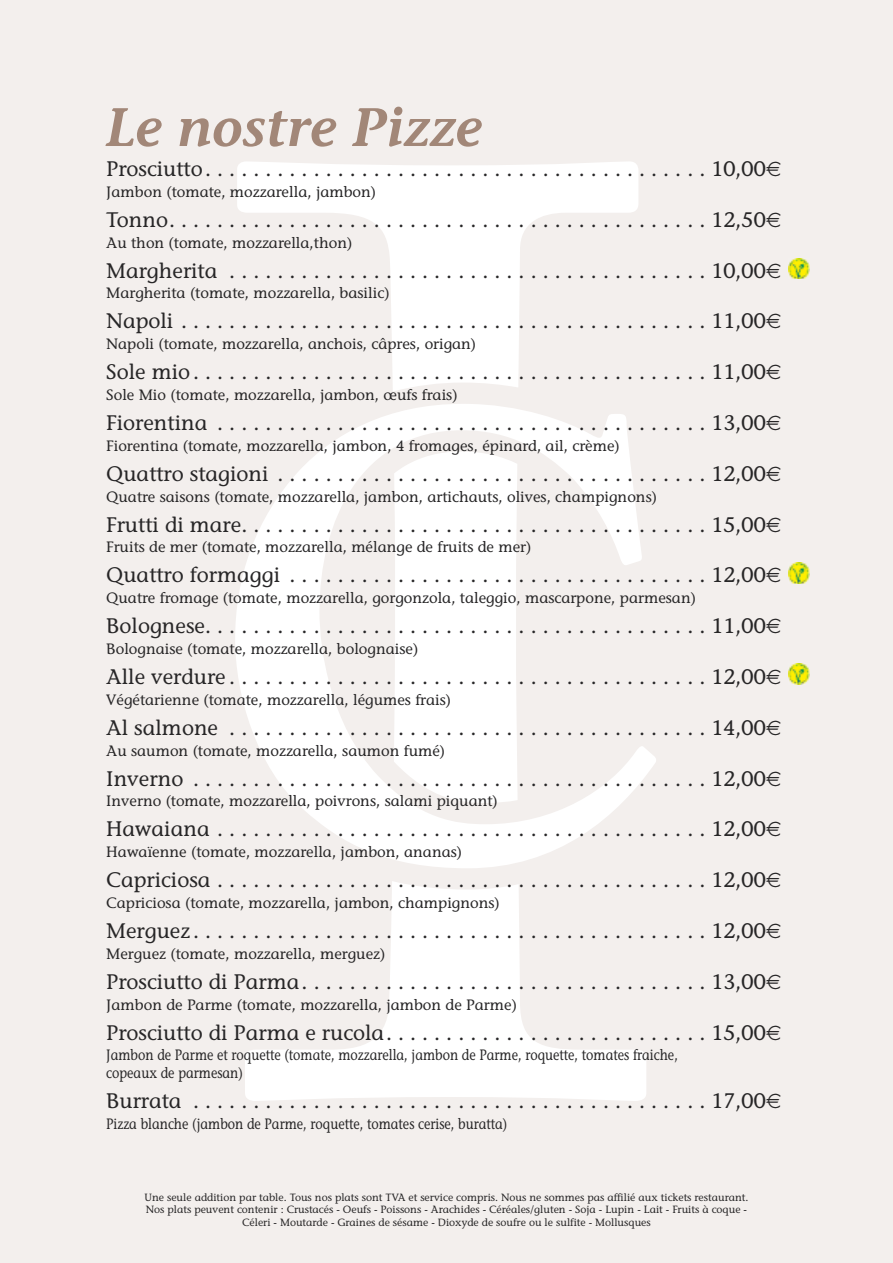
<style>
.page{position:relative;width:893px;height:1263px;background:#f3efed}
.page>*{position:absolute;margin:0;border:0;box-sizing:border-box;transform-origin:0 0}
.t1{font:italic 600 54px "Stone Informal";color:#a28778}
.t2{font:21px "Stone Informal";color:#272627}
.t3{font:15px "Stone Informal";color:#272627}
.t4{font:15px/18px "Stone Informal";color:#272627;scale:.85 1}
.t5{font:10.5px/12.6px "Stone Informal";color:#272627;text-align:center}
</style>
<div class="page">
<svg style="left:237px;top:162px;width:401px;height:229px"></svg>
<svg style="left:245px;top:881px;width:401px;height:220px"></svg>
<svg style="left:235px;top:404px;width:421px;height:464px;fill:#fdfcfc"></svg>
<img style="left:788px;top:258px;width:21px;height:21px">
<img style="left:788px;top:563px;width:21px;height:21px">
<img style="left:788px;top:663px;width:21px;height:21px">
<h1 class="t1" style="left:106px;top:106px;width:378px">Le nostre Pizze</h1>
<p class="t2" style="left:106px;top:156px;width:661px">Prosciutto. . . . . . . . . . . . . . . . . . . . . . . . . . . . . . . . . . . . . . . . . . 10,00</p>
<p class="t3" style="left:106px;top:183px;width:271px">Jambon (tomate, mozzarella, jambon)</p>
<p class="t2" style="left:106px;top:207px;width:661px">Tonno. . . . . . . . . . . . . . . . . . . . . . . . . . . . . . . . . . . . . . . . . . . . . 12,50</p>
<p class="t3" style="left:106px;top:234px;width:248px">Au thon (tomate, mozzarella,thon)</p>
<p class="t2" style="left:106px;top:258px;width:661px">Margherita . . . . . . . . . . . . . . . . . . . . . . . . . . . . . . . . . . . . . . . . 10,00</p>
<p class="t3" style="left:106px;top:284px;width:285px">Margherita (tomate, mozzarella, basilic)</p>
<p class="t2" style="left:106px;top:309px;width:661px">Napoli . . . . . . . . . . . . . . . . . . . . . . . . . . . . . . . . . . . . . . . . . . . . 11,00</p>
<p class="t3" style="left:106px;top:335px;width:371px">Napoli (tomate, mozzarella, anchois, câpres, origan)</p>
<p class="t2" style="left:106px;top:360px;width:661px">Sole mio. . . . . . . . . . . . . . . . . . . . . . . . . . . . . . . . . . . . . . . . . . . 11,00</p>
<p class="t3" style="left:106px;top:386px;width:353px">Sole Mio (tomate, mozzarella, jambon, œufs frais)</p>
<p class="t2" style="left:106px;top:410px;width:661px">Fiorentina . . . . . . . . . . . . . . . . . . . . . . . . . . . . . . . . . . . . . . . . . 13,00</p>
<p class="t3" style="left:106px;top:437px;width:515px">Fiorentina (tomate, mozzarella, jambon, 4 fromages, épinard, ail, crème)</p>
<p class="t2" style="left:106px;top:461px;width:661px">Quattro stagioni . . . . . . . . . . . . . . . . . . . . . . . . . . . . . . . . . . . . 12,00</p>
<p class="t3" style="left:106px;top:488px;width:552px">Quatre saisons (tomate, mozzarella, jambon, artichauts, olives, champignons)</p>
<p class="t2" style="left:106px;top:512px;width:661px">Frutti di mare. . . . . . . . . . . . . . . . . . . . . . . . . . . . . . . . . . . . . . . 15,00</p>
<p class="t3" style="left:106px;top:538px;width:426px">Fruits de mer (tomate, mozzarella, mélange de fruits de mer)</p>
<p class="t2" style="left:106px;top:563px;width:661px">Quattro formaggi . . . . . . . . . . . . . . . . . . . . . . . . . . . . . . . . . . . 12,00</p>
<p class="t3" style="left:106px;top:589px;width:591px">Quatre fromage (tomate, mozzarella, gorgonzola, taleggio, mascarpone, parmesan)</p>
<p class="t2" style="left:106px;top:614px;width:661px">Bolognese. . . . . . . . . . . . . . . . . . . . . . . . . . . . . . . . . . . . . . . . . . 11,00</p>
<p class="t3" style="left:106px;top:640px;width:313px">Bolognaise (tomate, mozzarella, bolognaise)</p>
<p class="t2" style="left:106px;top:664px;width:661px">Alle verdure . . . . . . . . . . . . . . . . . . . . . . . . . . . . . . . . . . . . . . . . 12,00</p>
<p class="t3" style="left:106px;top:691px;width:346px">Végétarienne (tomate, mozzarella, légumes frais)</p>
<p class="t2" style="left:106px;top:715px;width:661px">Al salmone . . . . . . . . . . . . . . . . . . . . . . . . . . . . . . . . . . . . . . . . 14,00</p>
<p class="t3" style="left:106px;top:742px;width:340px">Au saumon (tomate, mozzarella, saumon fumé)</p>
<p class="t2" style="left:106px;top:766px;width:661px">Inverno . . . . . . . . . . . . . . . . . . . . . . . . . . . . . . . . . . . . . . . . . . . 12,00</p>
<p class="t3" style="left:106px;top:792px;width:393px">Inverno (tomate, mozzarella, poivrons, salami piquant)</p>
<p class="t2" style="left:106px;top:817px;width:661px">Hawaiana . . . . . . . . . . . . . . . . . . . . . . . . . . . . . . . . . . . . . . . . . 12,00</p>
<p class="t3" style="left:106px;top:843px;width:357px">Hawaïenne (tomate, mozzarella, jambon, ananas)</p>
<p class="t2" style="left:106px;top:868px;width:661px">Capriciosa . . . . . . . . . . . . . . . . . . . . . . . . . . . . . . . . . . . . . . . . . 12,00</p>
<p class="t3" style="left:106px;top:894px;width:395px">Capriciosa (tomate, mozzarella, jambon, champignons)</p>
<p class="t2" style="left:106px;top:918px;width:661px">Merguez . . . . . . . . . . . . . . . . . . . . . . . . . . . . . . . . . . . . . . . . . . . 12,00</p>
<p class="t3" style="left:106px;top:945px;width:281px">Merguez (tomate, mozzarella, merguez)</p>
<p class="t2" style="left:106px;top:969px;width:661px">Prosciutto di Parma. . . . . . . . . . . . . . . . . . . . . . . . . . . . . . . . . . 13,00</p>
<p class="t3" style="left:106px;top:995px;width:412px">Jambon de Parme (tomate, mozzarella, jambon de Parme)</p>
<p class="t2" style="left:106px;top:1020px;width:661px">Prosciutto di Parma e rucola. . . . . . . . . . . . . . . . . . . . . . . . . . . 15,00</p>
<p class="t4" style="left:106px;top:1046px;width:674px">Jambon de Parme et roquette (tomate, mozzarella, jambon de Parme, roquette, tomates fraiche, copeaux de parmesan)</p>
<p class="t2" style="left:106px;top:1089px;width:661px">Burrata . . . . . . . . . . . . . . . . . . . . . . . . . . . . . . . . . . . . . . . . . . . 17,00</p>
<p class="t4" style="left:106px;top:1115px;width:473px">Pizza blanche (jambon de Parme, roquette, tomates cerise, buratta)</p>
<p class="t5" style="left:144px;top:1191px;width:606px">Une seule addition par table. Tous nos plats sont TVA et service compris. Nous ne sommes pas affilié aux tickets restaurant.<br>Nos plats peuvent contenir : Crustacés - Oeufs - Poissons - Arachides - Céréales/gluten - Soja - Lupin - Lait - Fruits à coque -<br>Céleri - Moutarde - Graines de sésame - Dioxyde de soufre ou le sulfite - Mollusques</p>
</div>
